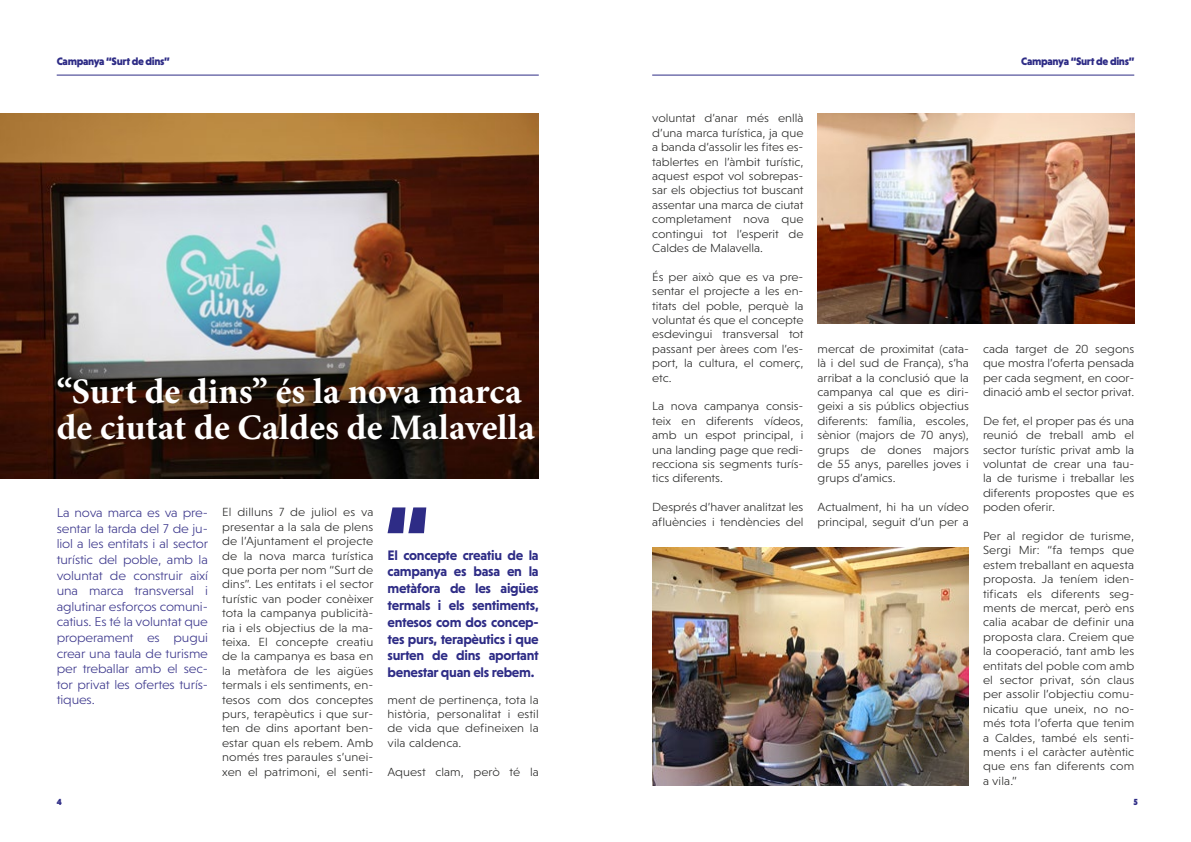
<style>
.page{position:relative;width:1191px;height:842px;background:#fff}
.page>*{position:absolute;margin:0;border:0;box-sizing:border-box;transform-origin:0 0}
.t1{font:700 36px/36px "Minion Pro";color:#fff}
.t2{font:700 14px/16.8px "Niveau Grotesk";letter-spacing:-.02em;color:#2e2c86;text-align:justify}
.t3{font:300 13px/15.6px "Niveau Grotesk";letter-spacing:-.01em;color:#38338a;text-align:justify;scale:1.07 1}
.t4{font:300 12px/14.4px "Niveau Grotesk";color:#282827;text-align:justify;scale:1.07 1}
.t5{font:900 11px "Niveau Grotesk";letter-spacing:-.03em;color:#2e2c86}
.t6{font:900 9px "Niveau Grotesk";color:#2e2c86}
</style>
<div class="page">
<img style="left:0;top:113px;width:539px;height:365px">
<hr style="left:57px;top:75px;width:482px;height:1px;background:#2e2c86">
<hr style="left:652px;top:75px;width:482px;height:1px;background:#2e2c86">
<svg style="left:387px;top:507px;width:39px;height:26px"></svg>
<img style="left:817px;top:113px;width:317px;height:210px">
<img style="left:652px;top:548px;width:317px;height:237px">
<p class="t5" style="left:57px;top:55px;width:115px">Campanya “Surt de dins”</p>
<p class="t5" style="left:1021px;top:55px;width:115px">Campanya “Surt de dins”</p>
<h1 class="t1" style="left:57px;top:373px;width:479px">“Surt de dins” és la nova marca de ciutat de Caldes de Malavella</h1>
<p class="t3" style="left:57px;top:505px;width:143px">La nova marca es va pre· sentar la tarda del 7 de ju· liol a les entitats i al sector turístic del poble, amb la voluntat de construir així una marca transversal i aglutinar esforços comuni· catius. Es té la voluntat que properament es pugui crear una taula de turisme per treballar amb el sec· tor privat les ofertes turís· tiques.</p>
<p class="t4" style="left:222px;top:505px;width:143px">El dilluns 7 de juliol es va presentar a la sala de plens de l’Ajuntament el projecte de la nova marca turística que porta per nom “Surt de dins”. Les entitats i el sector turístic van poder conèixer tota la campanya publicità· ria i els objectius de la ma· teixa. El concepte creatiu de la campanya es basa en la metàfora de les aigües termals i els sentiments, en· tesos com dos conceptes purs, terapèutics i que sur· ten de dins aportant ben· estar quan els rebem. Amb només tres paraules s’unei· xen el patrimoni, el senti·</p>
<p class="t2" style="left:387px;top:546px;width:153px">El concepte creatiu de la campanya es basa en la metàfora de les aigües termals i els sentiments, entesos com dos concep&shy;tes purs, terapèutics i que surten de dins aportant benestar quan els rebem.</p>
<p class="t4" style="left:387px;top:692px;width:143px">ment de pertinença, tota la història, personalitat i estil de vida que defineixen la vila caldenca.</p>
<p class="t4" style="left:387px;top:764px;width:143px">Aquest clam, però té la</p>
<p class="t4" style="left:652px;top:111px;width:143px">voluntat d’anar més enllà d’una marca turística, ja que a banda d’assolir les fites es· tablertes en l’àmbit turístic, aquest espot vol sobrepas· sar els objectius tot buscant assentar una marca de ciutat completament nova que contingui tot l’esperit de Caldes de Malavella.</p>
<p class="t4" style="left:652px;top:269px;width:143px">És per això que es va pre· sentar el projecte a les en· titats del poble, perquè la voluntat és que el concepte esdevingui transversal tot passant per àrees com l’es· port, la cultura, el comerç, etc.</p>
<p class="t4" style="left:652px;top:399px;width:143px">La nova campanya consis· teix en diferents vídeos, amb un espot principal, i una landing page que redi· recciona sis segments turís· tics diferents.</p>
<p class="t4" style="left:652px;top:500px;width:143px">Després d’haver analitzat les afluències i tendències del</p>
<p class="t4" style="left:817px;top:341px;width:143px">mercat de proximitat (cata· là i del sud de França), s’ha arribat a la conclusió que la campanya cal que es diri· geixi a sis públics objectius diferents: família, escoles, sènior (majors de 70 anys), grups de dones majors de 55 anys, parelles joves i grups d’amics.</p>
<p class="t4" style="left:817px;top:500px;width:143px">Actualment, hi ha un vídeo principal, seguit d’un per a</p>
<p class="t4" style="left:983px;top:341px;width:143px">cada target de 20 segons que mostra l’oferta pensada per cada segment, en coor· dinació amb el sector privat.</p>
<p class="t4" style="left:983px;top:413px;width:143px">De fet, el proper pas és una reunió de treball amb el sector turístic privat amb la voluntat de crear una tau· la de turisme i treballar les diferents propostes que es poden oferir.</p>
<p class="t4" style="left:983px;top:529px;width:143px">Per al regidor de turisme, Sergi Mir: “fa temps que estem treballant en aquesta proposta. Ja teníem iden· tificats els diferents seg· ments de mercat, però ens calia acabar de definir una proposta clara. Creiem que la cooperació, tant amb les entitats del poble com amb el sector privat, són claus per assolir l’objectiu comu· nicatiu que uneix, no no· més tota l’oferta que tenim a Caldes, també els senti· ments i el caràcter autèntic que ens fan diferents com a vila.”</p>
<p class="t6" style="left:57px;top:796px;width:7px">4</p>
<p class="t6" style="left:1133px;top:796px;width:6px">5</p>
</div>
